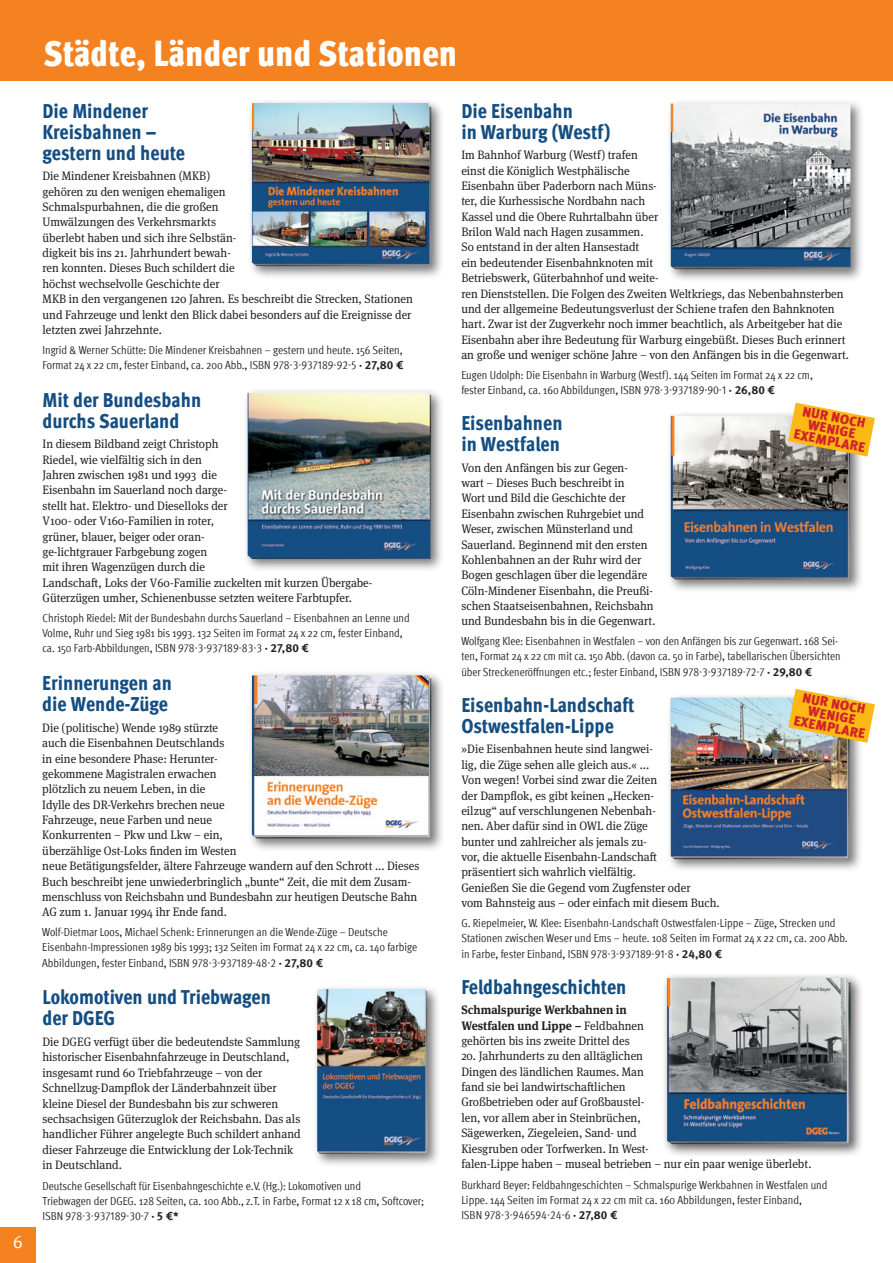
<style>
.page{position:relative;width:893px;height:1263px;background:#fff}
.page>*{position:absolute;margin:0;border:0;box-sizing:border-box;transform-origin:0 0}
.Sparte{font:900 condensed 36px "Meta Pro";color:#fff}
.VP_Buchtitel_Meta{font:800 condensed 20.25px/21px "Meta Pro";color:#144e82}
.t1{font:18px "Meta Pro";color:#fff}
.t2{font:900 13.5px/12px "Meta Pro";color:#d1232a;text-align:center}
.VP_FT_Meta{font:12.15px/15.3px "Meta Serif Pro";color:#231f20;scale:.95 1}
.VP_FT_Meta-2{font:700 12.15px/15.3px "Meta Serif Pro";color:#231f20;scale:.95 1}
.VP_Stats_Meta{font:condensed 11.7px/15.3px "Meta Pro";color:#231f20}
.s1{font-weight:700;font-stretch:normal}
.s2{font-weight:400}
</style>
<div class="page">
<div style="left:0;top:1227px;width:36px;height:36px;background:#f58220"></div>
<div style="left:0;top:0;width:893px;height:81px;background:#f58220"></div>
<div style="left:666px;top:411px;width:198px;height:182px;background:#231f20;opacity:.6"></div>
<img style="left:671px;top:416px;width:179px;height:163px">
<div style="left:243px;top:388px;width:202px;height:184px;background:#231f20;opacity:.6"></div>
<img style="left:248px;top:392px;width:183px;height:167px">
<div style="left:666px;top:693px;width:197px;height:180px;background:#231f20;opacity:.6"></div>
<img style="left:671px;top:698px;width:178px;height:161px">
<div style="left:666px;top:99px;width:198px;height:184px;background:#231f20;opacity:.6"></div>
<img style="left:671px;top:103px;width:179px;height:166px">
<div style="left:247px;top:98px;width:198px;height:182px;background:#231f20;opacity:.6"></div>
<img style="left:252px;top:103px;width:179px;height:163px">
<svg style="left:788px;top:689px;width:87px;height:54px"></svg>
<svg style="left:788px;top:403px;width:87px;height:53px"></svg>
<div style="left:662px;top:972px;width:202px;height:186px;background:#231f20;opacity:.75"></div>
<img style="left:667px;top:978px;width:183px;height:166px">
<div style="left:247px;top:671px;width:198px;height:181px;background:#231f20;opacity:.6"></div>
<img style="left:252px;top:675px;width:179px;height:163px">
<div style="left:313px;top:984px;width:128px;height:183px;background:#231f20;opacity:.6"></div>
<img style="left:317px;top:989px;width:110px;height:165px">
<p class="t1" style="left:13px;top:1228px;width:12px">6</p>
<p class="Sparte" style="left:44px;top:25px;width:415px">Städte, Länder und Stationen</p>
<p class="VP_Buchtitel_Meta" style="left:43px;top:99px;width:144px">Die Mindener<br>Kreisbahnen – gestern und heute</p>
<p class="VP_FT_Meta" style="left:43px;top:168px;width:391px">Die Mindener Kreisbahnen (MKB)<br>gehören zu den wenigen ehemaligen<br>Schmalspurbahnen, die die großen<br>Umwälzungen des Verkehrsmarkts<br>überlebt haben und sich ihre Selbstän-<br>digkeit bis ins 21. Jahrhundert bewah-<br>ren konnten. Dieses Buch schildert die<br>höchst wechselvolle Geschichte der<br>MKB in den vergangenen 120 Jahren. Es beschreibt die Strecken, Stationen und Fahrzeuge und lenkt den Blick dabei besonders auf die Ereignisse der letzten zwei Jahrzehnte.</p>
<p class="VP_Stats_Meta" style="left:43px;top:341px;width:362px">Ingrid &amp; Werner Schütte: Die Mindener Kreisbahnen – gestern und heute. 156 Seiten,<br>Format 24 x 22 cm, fester Einband, ca. 200 Abb., ISBN 978-3-937189-92-5 <span class="s1">· 27,80 €</span></p>
<p class="VP_Buchtitel_Meta" style="left:43px;top:388px;width:160px">Mit der Bundesbahn durchs Sauerland</p>
<p class="VP_FT_Meta" style="left:43px;top:436px;width:349px">In diesem Bildband zeigt Christoph<br>Riedel, wie vielfältig sich in den<br>Jahren zwischen 1981 und 1993 die<br>Eisenbahn im Sauerland noch darge-<br>stellt hat. Elektro- und Dieselloks der<br>V100- oder V160-Familien in roter,<br>grüner, blauer, beiger oder oran-<br>ge-lichtgrauer Farbgebung zogen<br>mit ihren Wagenzügen durch die<br>Landschaft, Loks der V60-Familie zuckelten mit kurzen Übergabe-Güterzügen umher, Schienenbusse setzten weitere Farbtupfer.</p>
<p class="VP_Stats_Meta" style="left:43px;top:609px;width:369px">Christoph Riedel: Mit der Bundesbahn durchs Sauerland – Eisenbahnen an Lenne und<br>Volme, Ruhr und Sieg 1981 bis 1993. 132 Seiten im Format 24 x 22 cm, fester Einband, ca. 150 Farb-Abbildungen, ISBN 978-3-937189-83-3 <span class="s1">· 27,80 €</span></p>
<p class="VP_Buchtitel_Meta" style="left:42px;top:672px;width:131px">Erinnerungen an die Wende-Züge</p>
<p class="VP_FT_Meta" style="left:42px;top:719px;width:398px">Die (politische) Wende 1989 stürzte<br>auch die Eisenbahnen Deutschlands<br>in eine besondere Phase: Herunter-<br>gekommene Magistralen erwachen<br>plötzlich zu neuem Leben, in die<br>Idylle des DR-Verkehrs brechen neue<br>Fahrzeuge, neue Farben und neue<br>Konkurrenten – Pkw und Lkw – ein,<br>überzählige Ost-Loks finden im Westen<br>neue Betätigungsfelder, ältere Fahrzeuge wandern auf den Schrott ... Dieses Buch beschreibt jene unwiederbringlich „bunte“ Zeit, die mit dem Zusam&shy;menschluss von Reichsbahn und Bundesbahn zur heutigen Deutsche Bahn AG zum 1. Januar 1994 ihr Ende fand.</p>
<p class="VP_Stats_Meta" style="left:42px;top:923px;width:376px">Wolf-Dietmar Loos, Michael Schenk: Erinnerungen an die Wende-Züge – Deutsche<br>Eisenbahn-Impressionen 1989 bis 1993; 132 Seiten im Format 24 x 22 cm, ca. 140 farbige<br>Abbildungen, fester Einband, ISBN 978-3-937189-48-2 <span class="s1">· 27,80 €</span></p>
<p class="VP_Buchtitel_Meta" style="left:43px;top:986px;width:230px">Lokomotiven und Triebwagen der DGEG</p>
<p class="VP_FT_Meta" style="left:43px;top:1033px;width:273px">Die DGEG verfügt über die bedeutendste Sammlung historischer Eisenbahnfahrzeuge in Deutschland, insgesamt rund 60 Triebfahrzeuge – von der Schnellzug-Dampflok der Länderbahnzeit über kleine Diesel der Bundesbahn bis zur schweren sechsachsigen Güterzuglok der Reichsbahn. Das als handlicher Führer angelegte Buch schildert anhand dieser Fahrzeuge die Entwicklung der Lok-Technik in Deutschland.</p>
<p class="VP_Stats_Meta" style="left:43px;top:1177px;width:383px">Deutsche Gesellschaft für Eisenbahngeschichte e.V. (Hg.): Lokomotiven und<br>Triebwagen der DGEG. 128 Seiten, ca. 100 Abb., z.T. in Farbe, Format 12 x 18 cm, Softcover;<br>ISBN 978-3-937189-30-7 <span class="s1">· 5 €*</span></p>
<p class="VP_Buchtitel_Meta" style="left:461px;top:99px;width:151px">Die Eisenbahn<br>in Warburg (Westf)</p>
<p class="VP_FT_Meta" style="left:461px;top:147px;width:410px">Im Bahnhof Warburg (Westf) trafen<br>einst die Königlich Westphälische<br>Eisenbahn über Paderborn nach Müns-<br>ter, die Kurhessische Nordbahn nach<br>Kassel und die Obere Ruhrtalbahn über<br>Brilon Wald nach Hagen zusammen.<br>So entstand in der alten Hansestadt<br>ein bedeutender Eisenbahnknoten mit<br>Betriebswerk, Güterbahnhof und weite-<br>ren Dienststellen. Die Folgen des Zweiten Weltkriegs, das Nebenbahnsterben und der allgemeine Bedeutungsverlust der Schiene trafen den Bahnknoten hart. Zwar ist der Zugverkehr noch immer beachtlich, als Arbeitgeber hat die Eisenbahn aber ihre Bedeutung für Warburg eingebüßt. Dieses Buch erinnert an große und weniger schöne Jahre – von den Anfängen bis in die Gegenwart.</p>
<p class="VP_Stats_Meta" style="left:461px;top:366px;width:353px">Eugen Udolph: Die Eisenbahn in Warburg (Westf). 144 Seiten im Format 24 x 22 cm, fester Einband, ca. 160 Abbildungen, ISBN 978-3-937189-90-1 <span class="s1">· 26,80 €</span></p>
<p class="t2" style="left:800px;top:404px;width:74px;rotate:11deg">NUR NOCH<br>WENIGE<br>EXEMPLARE</p>
<p class="VP_Buchtitel_Meta" style="left:461px;top:411px;width:103px">Eisenbahnen in Westfalen</p>
<p class="VP_FT_Meta" style="left:461px;top:459px;width:206px">Von den Anfängen bis zur Gegen-<br>wart – Dieses Buch beschreibt in<br>Wort und Bild die Geschichte der Eisenbahn zwischen Ruhrgebiet und Weser, zwischen Münsterland und Sauerland. Beginnend mit den ersten Kohlenbahnen an der Ruhr wird der Bogen geschlagen über die legendäre Cöln-Mindener Eisenbahn, die Preußi&shy;schen Staatseisenbahnen, Reichsbahn und Bundesbahn bis in die Gegenwart.</p>
<p class="VP_Stats_Meta" style="left:461px;top:633px;width:381px">Wolfgang Klee: Eisenbahnen in Westfalen – von den Anfängen bis zur Gegenwart. 168 Sei&shy;ten, Format 24 x 22 cm mit ca. 150 Abb. (davon ca. 50 in Farbe), tabellarischen Übersichten über Streckeneröffnungen etc.; fester Einband, ISBN 978-3-937189-72-7 <span class="s1">· 29,80 €</span></p>
<p class="t2" style="left:800px;top:690px;width:74px;rotate:11deg">NUR NOCH<br>WENIGE<br>EXEMPLARE</p>
<p class="VP_Buchtitel_Meta" style="left:461px;top:693px;width:175px">Eisenbahn-Landschaft<br>Ostwestfalen-Lippe</p>
<p class="VP_FT_Meta" style="left:461px;top:741px;width:273px">»Die Eisenbahnen heute sind langwei-<br>lig, die Züge sehen alle gleich aus.« ...<br>Von wegen! Vorbei sind zwar die Zeiten<br>der Dampflok, es gibt keinen „Hecken-<br>eilzug“ auf verschlungenen Nebenbah-<br>nen. Aber dafür sind in OWL die Züge<br>bunter und zahlreicher als jemals zu-<br>vor, die aktuelle Eisenbahn-Landschaft<br>präsentiert sich wahrlich vielfältig.<br>Genießen Sie die Gegend vom Zugfenster oder<br>vom Bahnsteig aus – oder einfach mit diesem Buch.</p>
<p class="VP_Stats_Meta" style="left:461px;top:914px;width:388px">G. Riepelmeier, W. Klee: Eisenbahn-Landschaft Ostwestfalen-Lippe – Züge, Strecken und<br>Stationen zwischen Weser und Ems – heute. 108 Seiten im Format 24 x 22 cm, ca. 200 Abb. in Farbe, fester Einband, ISBN 978-3-937189-91-8 <span class="s1">· 24,80 €</span></p>
<p class="VP_Buchtitel_Meta" style="left:461px;top:975px;width:167px">Feldbahngeschichten</p>
<p class="VP_FT_Meta-2" style="left:461px;top:1001px;width:194px">Schmalspurige Werkbahnen in<br>Westfalen und Lippe – <span class="s2">Feldbahnen gehörten bis ins zweite Drittel des</span></p>
<p class="VP_FT_Meta" style="left:461px;top:1048px;width:370px">20. Jahrhunderts zu den alltäglichen<br>Dingen des ländlichen Raumes. Man<br>fand sie bei landwirtschaftlichen<br>Großbetrieben oder auf Großbaustel-<br>len, vor allem aber in Steinbrüchen,<br>Sägewerken, Ziegeleien, Sand- und<br>Kiesgruben oder Torfwerken. In West-<br>falen-Lippe haben – museal betrieben – nur ein paar wenige überlebt.</p>
<p class="VP_Stats_Meta" style="left:461px;top:1176px;width:368px">Burkhard Beyer: Feldbahngeschichten – Schmalspurige Werkbahnen in Westfalen und<br>Lippe. 144 Seiten im Format 24 x 22 cm mit ca. 160 Abbildungen, fester Einband,<br>ISBN 978-3-946594-24-6 <span class="s1">· 27,80 €</span></p>
</div>
